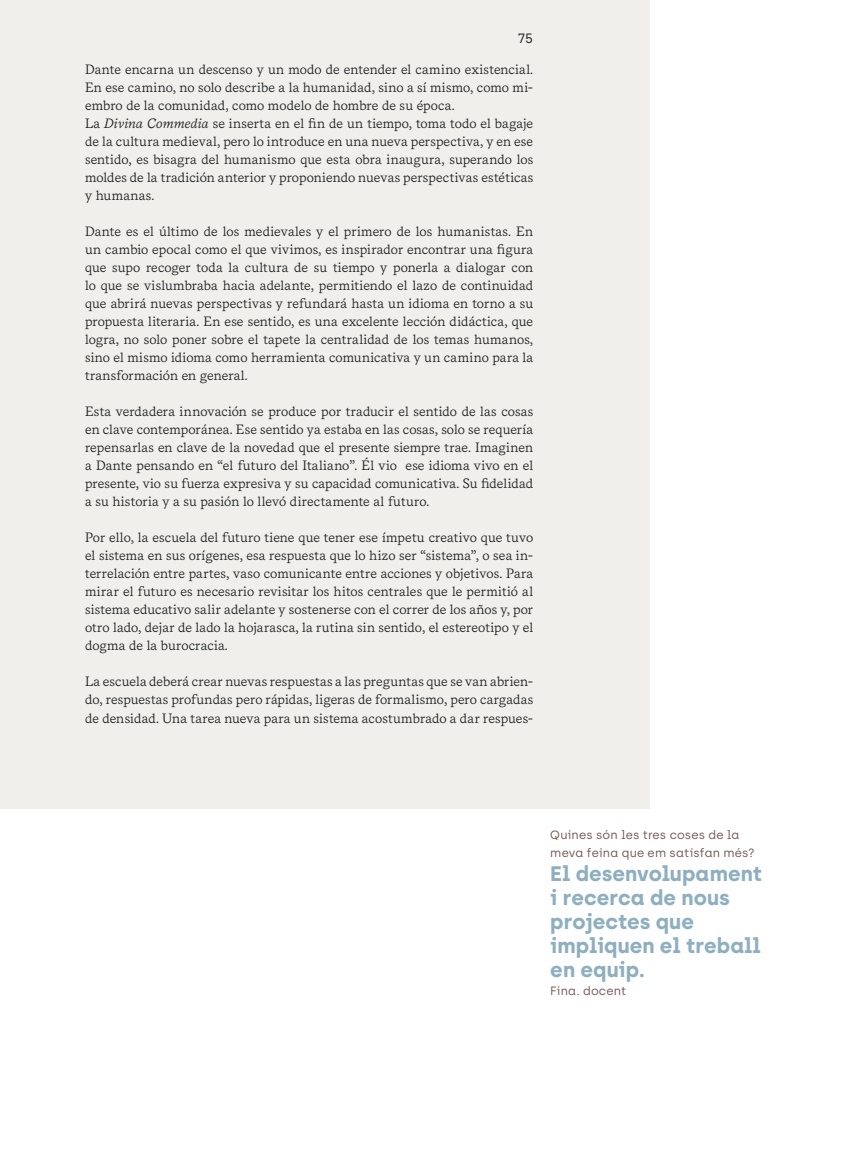
<style>
.page{position:relative;width:851px;height:1149px;background:#fff}
.page>*{position:absolute;margin:0;border:0;box-sizing:border-box;transform-origin:0 0}
.t1{font:700 21px/24px "Archia";color:#8cafc1}
.t2{font:13.5px/18px "Messina Serif";letter-spacing:.01em;color:#1b1d1e;text-align:justify}
.t3{font:13.5px "Archia";color:#231f20}
.t4{font:12px/18px "Archia";letter-spacing:.01em;color:#765556}
.s1{font-style:italic;color:#231f20}
</style>
<div class="page">
<div style="left:0;top:0;width:649px;height:808px;background:#f0efec"></div>
<p class="t3" style="left:518px;top:30px;width:17px">75</p>
<p class="t2" style="left:85px;top:60px;width:449px;text-align:left">Dante encarna un descenso y un modo de entender el camino existencial.<br>En ese camino, no solo describe a la humanidad, sino a sí mismo, como mi&shy;embro de la comunidad, como modelo de hombre de su época.<br>La <span class="s1">Divina Commedia</span> se inserta en el fin de un tiempo, toma todo el bagaje de la cultura medieval, pero lo introduce en una nueva perspectiva, y en ese sentido, es bisagra del humanismo que esta obra inaugura, superando los moldes de la tradición anterior y proponiendo nuevas perspectivas estéticas y humanas.</p>
<p class="t2" style="left:85px;top:222px;width:449px">Dante es el último de los medievales y el primero de los humanistas. En un cambio epocal como el que vivimos, es inspirador encontrar una figura que supo recoger toda la cultura de su tiempo y ponerla a dialogar con lo que se vislumbraba hacia adelante, permitiendo el lazo de continuidad que abrirá nuevas perspectivas y refundará hasta un idioma en torno a su propuesta literaria. En ese sentido, es una excelente lección didáctica, que logra, no solo poner sobre el tapete la centralidad de los temas humanos, sino el mismo idioma como herramienta comunicativa y un camino para la transformación en general.</p>
<p class="t2" style="left:85px;top:402px;width:449px">Esta verdadera innovación se produce por traducir el sentido de las cosas en clave contemporánea. Ese sentido ya estaba en las cosas, solo se requería repensarlas en clave de la novedad que el presente siempre trae. Imaginen a Dante pensando en “el futuro del Italiano”. Él vio ese idioma vivo en el presente, vio su fuerza expresiva y su capacidad comunicativa. Su fidelidad a su historia y a su pasión lo llevó directamente al futuro.</p>
<p class="t2" style="left:85px;top:528px;width:449px">Por ello, la escuela del futuro tiene que tener ese ímpetu creativo que tuvo el sistema en sus orígenes, esa respuesta que lo hizo ser “sistema”, o sea in&shy;terrelación entre partes, vaso comunicante entre acciones y objetivos. Para mirar el futuro es necesario revisitar los hitos centrales que le permitió al sistema educativo salir adelante y sostenerse con el correr de los años y, por otro lado, dejar de lado la hojarasca, la rutina sin sentido, el estereotipo y el dogma de la burocracia.</p>
<p class="t2" style="left:85px;top:672px;width:449px">La escuela deberá crear nuevas respuestas a las preguntas que se van abrien&shy;do, respuestas profundas pero rápidas, ligeras de formalismo, pero cargadas de densidad. Una tarea nueva para un sistema acostumbrado a dar respues-</p>
<p class="t4" style="left:550px;top:825px;width:206px">Quines són les tres coses de la meva feina que em satisfan més?</p>
<h1 class="t1" style="left:550px;top:860px;width:213px">El desenvolupament i recerca de nous projectes que impliquen el treball en equip.</h1>
<p class="t4" style="left:550px;top:981px;width:77px">Fina. docent</p>
</div>
